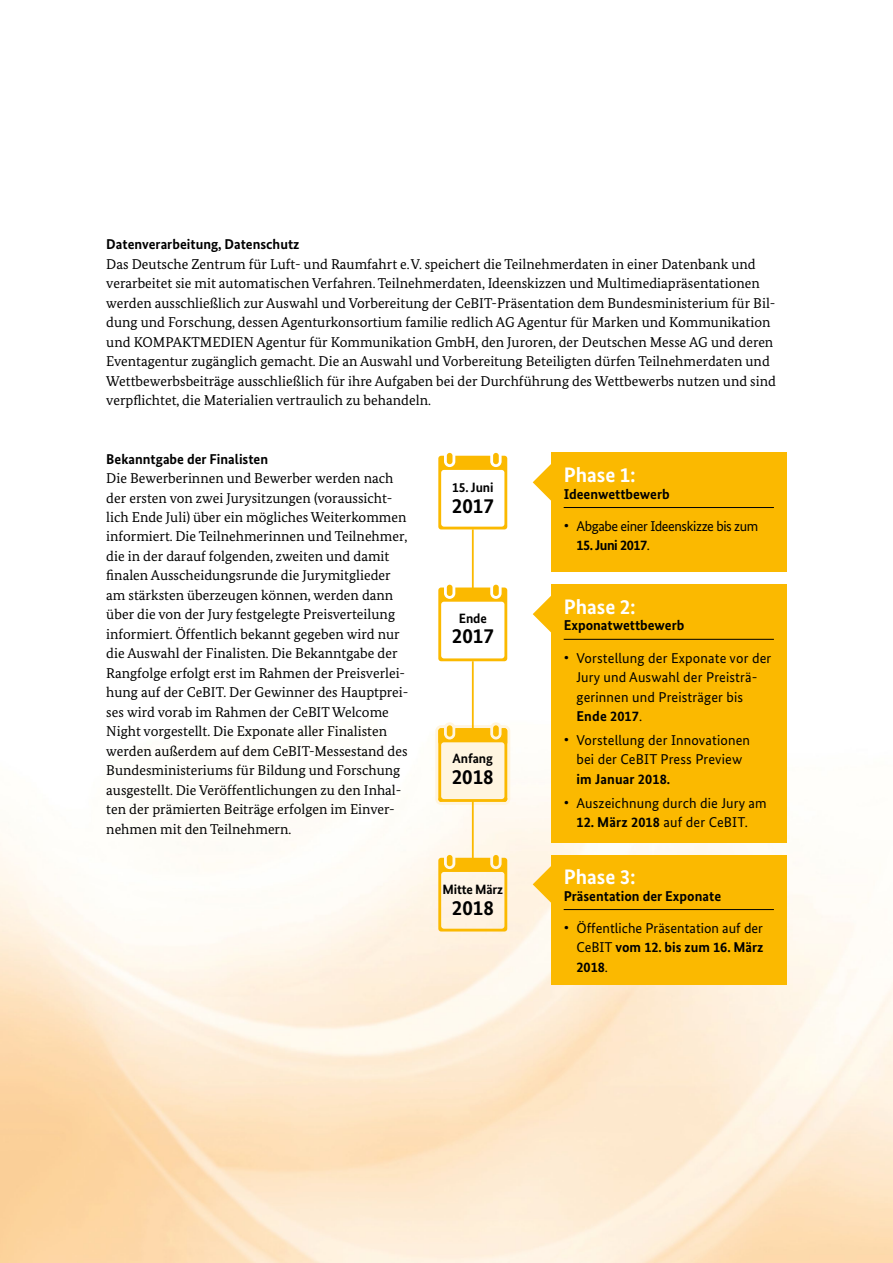
<style>
.page{position:relative;width:893px;height:1263px;background:#fff}
.page>*{position:absolute;margin:0;border:0;box-sizing:border-box;transform-origin:0 0}
.t1{font:700 21px "Bundes Sans";color:#fff}
.t2{font:700 21px "Bundes Sans";color:#000}
.t3{font:14.25px/19.5px "Bundes Serif";color:#000}
.t4{font:14.25px/19.5px "Bundes Sans";letter-spacing:.01em;color:#000}
.t5{font:700 14.25px "Bundes Sans";color:#000}
.t6{font:14.25px "Bundes Sans";letter-spacing:-.03em;color:#000}
.t7{font:700 14.25px "Bundes Sans";letter-spacing:-.03em;color:#000}
.t8{font:700 13.5px "Bundes Sans";letter-spacing:-.01em;color:#000}
.s1{font-family:"Bundes Serif";font-size:16.5px}
.s2{font-weight:400}
.s3{font-weight:700}
</style>
<div class="page">
<img style="left:0;top:512px;width:893px;height:751px">
<hr style="left:472px;top:529px;width:2px;height:62px;background:#fbb900">
<div style="left:447px;top:855px;width:5px;height:11px;background:#fbb900;border-radius:3px"></div>
<div style="left:493px;top:855px;width:6px;height:11px;background:#fbb900;border-radius:3px"></div>
<svg style="left:438px;top:858px;width:69px;height:73px"></svg>
<div style="left:447px;top:453px;width:5px;height:11px;background:#fbb900;border-radius:3px"></div>
<div style="left:493px;top:453px;width:6px;height:11px;background:#fbb900;border-radius:3px"></div>
<svg style="left:438px;top:456px;width:69px;height:73px"></svg>
<div style="left:551px;top:453px;width:236px;height:119px;background:#fbb900"></div>
<hr style="left:564px;top:507px;width:210px;height:1px;background:#000">
<svg style="left:533px;top:464px;width:18px;height:37px"></svg>
<div style="left:444px;top:722px;width:11px;height:18px;border:3px solid #fff5e0;border-radius:4px"></div>
<div style="left:490px;top:722px;width:12px;height:18px;border:3px solid #fff5e0;border-radius:4px"></div>
<svg style="left:434px;top:724px;width:78px;height:82px"></svg>
<hr style="left:472px;top:800px;width:2px;height:62px;background:#fbb900">
<hr style="left:472px;top:661px;width:2px;height:73px;background:#fbb900">
<div style="left:551px;top:585px;width:236px;height:258px;background:#fbb900"></div>
<hr style="left:564px;top:639px;width:210px;height:1px;background:#000">
<svg style="left:533px;top:585px;width:18px;height:58px"></svg>
<div style="left:551px;top:855px;width:236px;height:130px;background:#fbb900"></div>
<hr style="left:564px;top:909px;width:210px;height:1px;background:#000">
<svg style="left:533px;top:855px;width:18px;height:59px"></svg>
<div style="left:493px;top:585px;width:6px;height:11px;background:#fbb900;border-radius:3px"></div>
<div style="left:447px;top:585px;width:5px;height:11px;background:#fbb900;border-radius:3px"></div>
<svg style="left:438px;top:587px;width:69px;height:74px"></svg>
<p class="t5" style="left:106px;top:235px;width:195px">Datenverarbeitung, Datenschutz</p>
<p class="t3" style="left:106px;top:254px;width:671px">Das Deutsche Zentrum für Luft- und Raumfahrt e.V. speichert die Teilnehmerdaten in einer Datenbank und verarbeitet sie mit automatischen Verfahren. Teilnehmerdaten, Ideenskizzen und Multimediapräsentationen werden ausschließlich zur Auswahl und Vorbereitung der CeBIT-Präsentation dem Bundesministerium für Bil&shy;dung und Forschung, dessen Agenturkonsortium familie redlich AG Agentur für Marken und Kommunikation und KOMPAKTMEDIEN Agentur für Kommunikation GmbH, den Juroren, der Deutschen Messe AG und deren Eventagentur zugänglich gemacht. Die an Auswahl und Vorbereitung Beteiligten dürfen Teilnehmerdaten und Wettbewerbsbeiträge ausschließlich für ihre Aufgaben bei der Durchführung des Wettbewerbs nutzen und sind verpflichtet, die Materialien vertraulich zu behandeln.</p>
<p class="t5" style="left:106px;top:450px;width:163px">Bekanntgabe der Finalisten</p>
<p class="t3" style="left:106px;top:468px;width:304px">Die Bewerberinnen und Bewerber werden nach der ersten von zwei Jurysitzungen (voraussicht&shy;lich Ende Juli) über ein mögliches Weiterkommen informiert. Die Teilnehmerinnen und Teilnehmer, die in der darauf folgenden, zweiten und damit finalen Ausscheidungsrunde die Jurymitglieder am stärksten überzeugen können, werden dann über die von der Jury festgelegte Preisverteilung informiert. Öffentlich bekannt gegeben wird nur die Auswahl der Finalisten. Die Bekanntgabe der Rangfolge erfolgt erst im Rahmen der Preisverlei&shy;hung auf der CeBIT. Der Gewinner des Hauptprei&shy;ses wird vorab im Rahmen der CeBIT Welcome Night vorgestellt. Die Exponate aller Finalisten werden außerdem auf dem CeBIT-Messestand des Bundesministeriums für Bildung und Forschung ausgestellt. Die Veröffentlichungen zu den Inhal&shy;ten der prämierten Beiträge erfolgen im Einver&shy;nehmen mit den Teilnehmern.</p>
<p class="t8" style="left:452px;top:479px;width:43px">15. Juni</p>
<h1 class="t2" style="left:452px;top:493px;width:43px">2017</h1>
<p class="t8" style="left:459px;top:610px;width:29px">Ende</p>
<h1 class="t2" style="left:452px;top:623px;width:43px">2017</h1>
<p class="t8" style="left:453px;top:750px;width:42px">Anfang</p>
<h1 class="t2" style="left:452px;top:764px;width:43px">2018</h1>
<p class="t8" style="left:443px;top:881px;width:62px">Mitte März</p>
<h1 class="t2" style="left:452px;top:895px;width:43px">2018</h1>
<h1 class="t1" style="left:564px;top:462px;width:74px">Phase 1:</h1>
<p class="t5" style="left:564px;top:485px;width:108px">Ideenwettbewerb</p>
<p class="t6" style="left:564px;top:517px;width:196px"><span class="s1">•</span> Abgabe einer Ideenskizze bis zum</p>
<p class="t7" style="left:576px;top:537px;width:75px">15. Juni 2017<span class="s2">.</span></p>
<h1 class="t1" style="left:564px;top:594px;width:74px">Phase 2:</h1>
<p class="t5" style="left:564px;top:617px;width:122px">Exponatwettbewerb</p>
<p class="t4" style="left:576px;top:648px;width:196px;text-indent:-13px"><span class="s1">•</span> Vorstellung der Exponate vor der<br>Jury und Auswahl der Preisträ&shy;gerinnen und Preisträger bis<br><span class="s3">Ende 2017</span>.</p>
<p class="t4" style="left:564px;top:730px;width:188px;text-align:center"><span class="s1">•</span> Vorstellung der Innovationen bei der CeBIT Press Preview</p>
<p class="t5" style="left:576px;top:770px;width:95px">im Januar 2018.</p>
<p class="t4" style="left:564px;top:793px;width:204px"><span class="s1">•</span> Auszeichnung durch die Jury am</p>
<p class="t4" style="left:576px;top:812px;width:173px"><span class="s3">12. März 2018</span> auf der CeBIT.</p>
<h1 class="t1" style="left:564px;top:864px;width:74px">Phase 3:</h1>
<p class="t5" style="left:564px;top:887px;width:159px">Präsentation der Exponate</p>
<p class="t4" style="left:576px;top:918px;width:189px;text-align:justify;text-indent:-13px"><span class="s1">•</span> Öffentliche Präsentation auf der CeBIT <span class="s3">vom 12. bis zum 16. März 2018</span>.</p>
</div>
